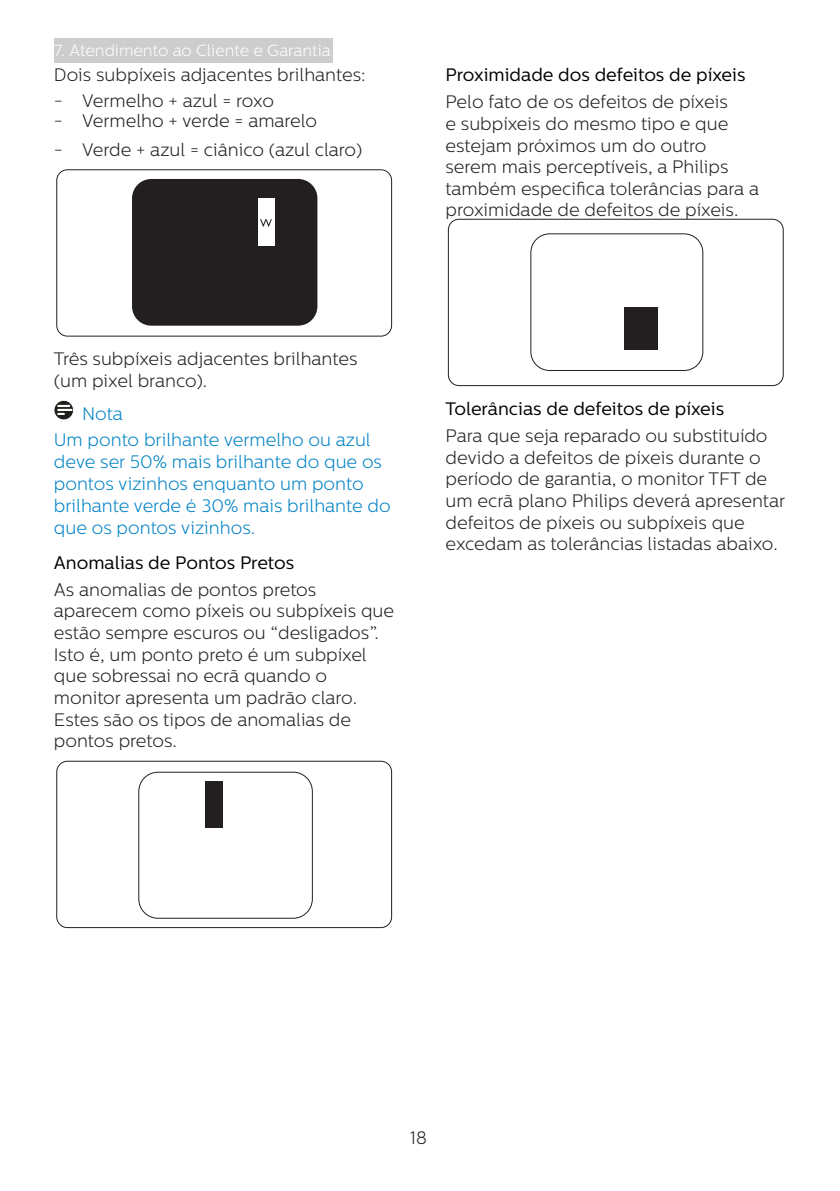
<style>
.page{position:relative;width:840px;height:1191px;background:#fff}
.page>*{position:absolute;margin:0;border:0;box-sizing:border-box;transform-origin:0 0}
.chapter-paragraph{font:300 18px/21.6px "Centrale Sans";color:#231f20}
.chapter-paragraph-2{font:300 18px/22px "Centrale Sans";color:#0082c5}
.Heading_3{font:18px "Centrale Sans";color:#000}
.t1{font:300 16px "Centrale Sans";color:#fff}
</style>
<div class="page">
<div style="left:54px;top:38px;width:278px;height:25px;background:#cdcdcd"></div>
<div style="left:56px;top:169px;width:335px;height:167px;border:1px solid #231f20;border-radius:11px"></div>
<div style="left:132px;top:179px;width:185px;height:147px;background:#231f20;border-radius:19px"></div>
<div style="left:258px;top:198px;width:16px;height:47px;background:#fff"></div>
<svg style="left:260px;top:219px;width:12px;height:8px"></svg>
<svg style="left:54px;top:400px;width:20px;height:20px"></svg>
<div style="left:54px;top:400px;width:20px;height:20px;border:1px solid #fff;border-radius:50%"></div>
<svg style="left:58px;top:405px;width:13px;height:10px"></svg>
<div style="left:56px;top:761px;width:335px;height:166px;border:1px solid #231f20;border-radius:11px"></div>
<div style="left:138px;top:772px;width:174px;height:146px;border:1px solid #231f20;border-radius:19px"></div>
<div style="left:205px;top:781px;width:18px;height:47px;background:#231f20"></div>
<div style="left:448px;top:219px;width:335px;height:167px;border:1px solid #231f20;border-radius:11px"></div>
<div style="left:530px;top:234px;width:172px;height:137px;border:1px solid #231f20;border-radius:19px"></div>
<div style="left:624px;top:307px;width:33px;height:43px;background:#231f20"></div>
<p class="t1" style="left:54px;top:42px;width:278px">7. Atendimento ao Cliente e Garantia</p>
<p class="chapter-paragraph" style="left:54px;top:64px;width:313px">Dois subpíxeis adjacentes brilhantes:</p>
<p class="chapter-paragraph" style="left:54px;top:90px;width:221px">- Vermelho + azul = roxo</p>
<p class="chapter-paragraph" style="left:54px;top:110px;width:265px">- Vermelho + verde = amarelo</p>
<p class="chapter-paragraph" style="left:54px;top:139px;width:310px">- Verde + azul = ciânico (azul claro)</p>
<p class="Heading_3" style="left:445px;top:64px;width:301px">Proximidade dos defeitos de píxeis</p>
<p class="chapter-paragraph" style="left:445px;top:91px;width:315px">Pelo fato de os defeitos de píxeis<br>e subpíxeis do mesmo tipo e que estejam próximos um do outro serem mais perceptíveis, a Philips também especifica tolerâncias para a proximidade de defeitos de píxeis.</p>
<p class="chapter-paragraph" style="left:54px;top:347px;width:305px">Três subpíxeis adjacentes brilhantes (um pixel branco).</p>
<p class="chapter-paragraph-2" style="left:82px;top:403px;width:42px">Nota</p>
<p class="chapter-paragraph-2" style="left:54px;top:428px;width:338px">Um ponto brilhante vermelho ou azul deve ser 50% mais brilhante do que os pontos vizinhos enquanto um ponto brilhante verde é 30% mais brilhante do que os pontos vizinhos.</p>
<p class="Heading_3" style="left:54px;top:552px;width:242px">Anomalias de Pontos Pretos</p>
<p class="chapter-paragraph" style="left:54px;top:579px;width:341px">As anomalias de pontos pretos aparecem como píxeis ou subpíxeis que estão sempre escuros ou “desligados”.<br>Isto é, um ponto preto é um subpíxel que sobressai no ecrã quando o monitor apresenta um padrão claro.<br>Estes são os tipos de anomalias de pontos pretos.</p>
<p class="Heading_3" style="left:445px;top:398px;width:280px">Tolerâncias de defeitos de píxeis</p>
<p class="chapter-paragraph" style="left:445px;top:425px;width:341px">Para que seja reparado ou substituído devido a defeitos de píxeis durante o período de garantia, o monitor TFT de um ecrã plano Philips deverá apresentar defeitos de píxeis ou subpíxeis que excedam as tolerâncias listadas abaixo.</p>
<p class="chapter-paragraph" style="left:410px;top:1127px;width:18px">18</p>
</div>
